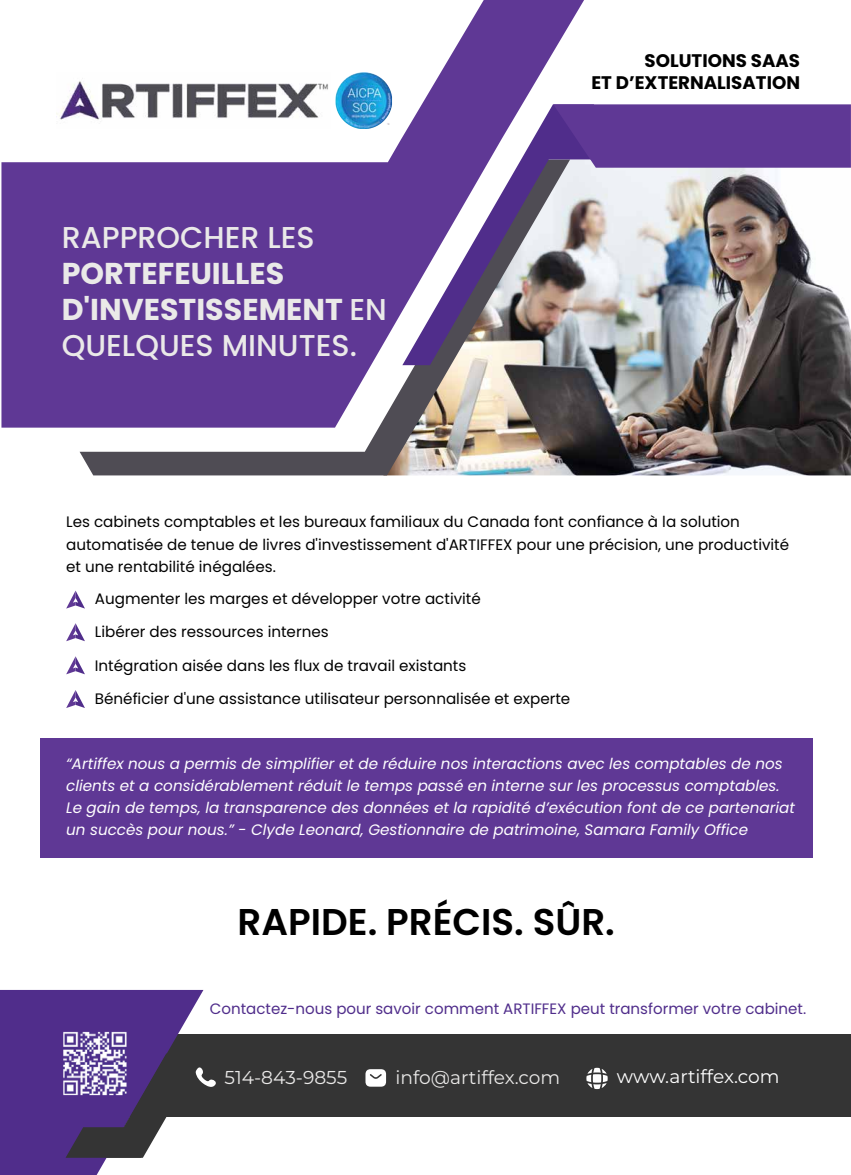
<style>
.page{position:relative;width:851px;height:1175px;background:#fff}
.page>*{position:absolute;margin:0;border:0;box-sizing:border-box;transform-origin:0 0}
.t1{font:600 37.2px "Poppins";color:#000}
.t2{font:700 30.15px/36.2px "Poppins";color:#eae9e8}
.t3{font:500 30.15px "Poppins";color:#eae9e8}
.t4{font:18.6px "Montserrat";color:#eae9e8}
.t5{font:18.6px "Montserrat";color:#fff}
.t6{font:700 18.15px/21.9px "Poppins";color:#000;text-align:right}
.t7{font:15.15px/22px "Poppins";color:#000}
.t8{font:italic 15.15px/22px "Poppins";color:#fff}
.t9{font:15px "Poppins";color:#502d8b}
.s1{font-weight:500}
</style>
<div class="page">
<div style="left:40px;top:738px;width:772px;height:119px;background:#5f3895"></div>
<img style="left:570px;top:168px;width:280px;height:307px">
<img style="left:80px;top:427px;width:490px;height:48px">
<svg style="left:584px;top:168px;width:41px;height:197px;background:#cdcccd"></svg>
<div style="left:584px;top:104px;width:266px;height:64px;background:#5f3895"></div>
<svg style="left:1px;top:0;width:583px;height:427px;fill:#5f3895"></svg>
<img style="left:57px;top:72px;width:273px;height:57px">
<img style="left:342px;top:72px;width:18px;height:10px">
<svg style="left:66px;top:590px;width:19px;height:18px"></svg>
<svg style="left:66px;top:623px;width:19px;height:18px"></svg>
<svg style="left:66px;top:656px;width:19px;height:18px"></svg>
<svg style="left:66px;top:690px;width:19px;height:18px"></svg>
<div style="left:15px;top:1034px;width:835px;height:82px;background:#343434"></div>
<svg style="left:586px;top:1067px;width:21px;height:22px"></svg>
<div style="left:592px;top:1074px;width:9px;height:8px;background:#fff"></div>
<svg style="left:365px;top:1069px;width:21px;height:17px"></svg>
<svg style="left:0;top:990px;width:217px;height:184px"></svg>
<h2 class="t3" style="left:62px;top:226px;width:254px">RAPPROCHER LES</h2>
<h2 class="t2" style="left:62px;top:255px;width:327px">PORTEFEUILLES<br>D'INVESTISSEMENT <span class="s1">EN<br>QUELQUES MINUTES.</span></h2>
<p class="t6" style="left:591px;top:50px;width:210px">SOLUTIONS SAAS<br>ET D’EXTERNALISATION</p>
<p class="t7" style="left:66px;top:512px;width:724px">Les cabinets comptables et les bureaux familiaux du Canada font confiance à la solution automatisée de tenue de livres d'investissement d'ARTIFFEX pour une précision, une productivité et une rentabilité inégalées.</p>
<p class="t7" style="left:95px;top:589px;width:387px">Augmenter les marges et développer votre activité</p>
<p class="t7" style="left:95px;top:622px;width:235px">Libérer des ressources internes</p>
<p class="t7" style="left:95px;top:656px;width:373px">Intégration aisée dans les flux de travail existants</p>
<p class="t7" style="left:95px;top:689px;width:477px">Bénéficier d'une assistance utilisateur personnalisée et experte</p>
<p class="t8" style="left:66px;top:753px;width:730px">“Artiffex nous a permis de simplifier et de réduire nos interactions avec les comptables de nos clients et a considérablement réduit le temps passé en interne sur les processus comptables.<br>Le gain de temps, la transparence des données et la rapidité d’exécution font de ce partenariat un succès pour nous.” - Clyde Leonard, Gestionnaire de patrimoine, Samara Family Office</p>
<h1 class="t1" style="left:238px;top:900px;width:379px">RAPIDE. PRÉCIS. SÛR.</h1>
<p class="t9" style="left:210px;top:1002px;width:598px">Contactez-nous pour savoir comment ARTIFFEX peut transformer votre cabinet.</p>
<p class="t4" style="left:224px;top:1070px;width:124px">514-843-9855</p>
<p class="t4" style="left:395px;top:1069px;width:166px">info@artiffex.com</p>
<p class="t5" style="left:617px;top:1069px;width:164px">www.artiffex.com</p>
</div>
